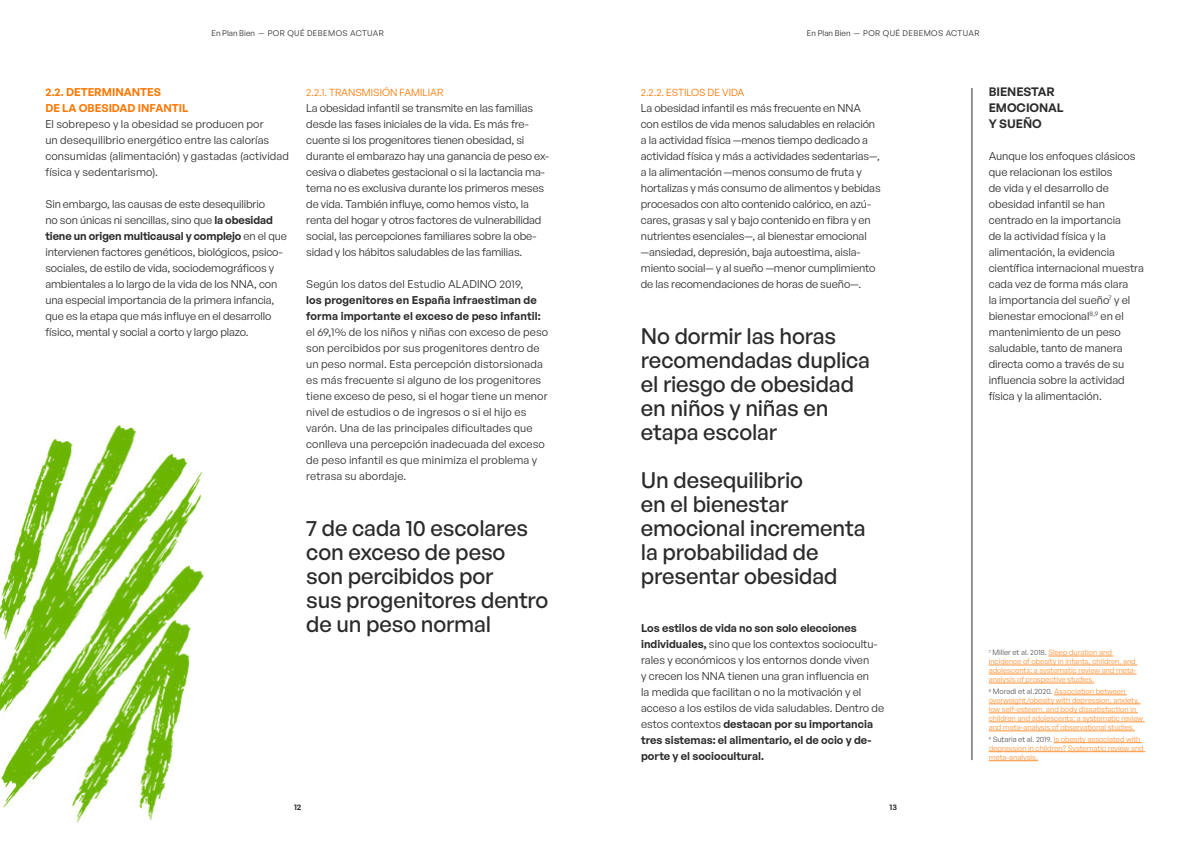
<style>
.page{position:relative;width:1191px;height:842px;background:#fff}
.page>*{position:absolute;margin:0;border:0;box-sizing:border-box;transform-origin:0 0}
.t1{font:500 22px/24px "General Sans";letter-spacing:-.01em;color:#2b2b2b}
.t2{font:600 12px/16px "General Sans";letter-spacing:-.005em;color:#2b2b2b}
.t3{font:11px/16px "General Sans";letter-spacing:-.01em;color:#2b2b2b}
.t4{font:11px/16px "General Sans";letter-spacing:.01em;color:#2b2b2b}
.t5{font:600 11px/16px "General Sans";letter-spacing:.01em;color:#2b2b2b}
.t6{font:600 11px/16px "General Sans";color:#ff7600}
.t7{font:10px "General Sans";color:#ff7600}
.t8{font:8px "General Sans";letter-spacing:.05em;color:#2b2b2b}
.t9{font:600 8px "General Sans";color:#2b2b2b}
.t10{font:7.5px/9px "General Sans";color:#ff9133}
.s1{font-weight:600}
.s2{color:#555}
</style>
<div class="page">
<img style="left:0;top:425px;width:204px;height:398px">
<hr style="left:971px;top:88px;width:1px;height:672px;background:#2b2b2b">
<hr style="left:1048px;top:656px;width:65px;height:1px;background:#ff9133">
<hr style="left:988px;top:665px;width:149px;height:1px;background:#ff9133">
<hr style="left:988px;top:674px;width:148px;height:1px;background:#ff9133">
<hr style="left:988px;top:683px;width:106px;height:1px;background:#ff9133">
<hr style="left:1054px;top:695px;width:72px;height:1px;background:#ff9133">
<hr style="left:988px;top:704px;width:152px;height:1px;background:#ff9133">
<hr style="left:988px;top:713px;width:149px;height:1px;background:#ff9133">
<hr style="left:988px;top:722px;width:156px;height:1px;background:#ff9133">
<hr style="left:988px;top:731px;width:146px;height:1px;background:#ff9133">
<hr style="left:1053px;top:742px;width:89px;height:1px;background:#ff9133">
<hr style="left:988px;top:751px;width:157px;height:1px;background:#ff9133">
<hr style="left:988px;top:760px;width:50px;height:1px;background:#ff9133">
<p class="t8" style="left:211px;top:28px;width:174px">En Plan Bien — POR QUÉ DEBEMOS ACTUAR</p>
<p class="t8" style="left:807px;top:28px;width:174px">En Plan Bien — POR QUÉ DEBEMOS ACTUAR</p>
<p class="t6" style="left:45px;top:84px;width:144px">2.2. DETERMINANTES<br>DE LA OBESIDAD INFANTIL</p>
<p class="t4" style="left:45px;top:116px;width:245px">El sobrepeso y la obesidad se producen por<br>un desequilibrio energético entre las calorías consumidas (alimentación) y gastadas (actividad física y sedentarismo).</p>
<p class="t3" style="left:45px;top:196px;width:243px">Sin embargo, las causas de este desequilibrio<br>no son únicas ni sencillas, sino que <span class="s1">la obesidad tiene un origen multicausal y complejo</span> en el que intervienen factores genéticos, biológicos, psico&shy;sociales, de estilo de vida, sociodemográficos y ambientales a lo largo de la vida de los NNA, con una especial importancia de la primera infancia, que es la etapa que más influye en el desarrollo físico, mental y social a corto y largo plazo.</p>
<p class="t7" style="left:306px;top:86px;width:139px">2.2.1. TRANSMISIÓN FAMILIAR</p>
<p class="t3" style="left:306px;top:100px;width:244px">La obesidad infantil se transmite en las familias desde las fases iniciales de la vida. Es más fre&shy;cuente si los progenitores tienen obesidad, si durante el embarazo hay una ganancia de peso ex&shy;cesiva o diabetes gestacional o si la lactancia ma&shy;terna no es exclusiva durante los primeros meses de vida. También influye, como hemos visto, la renta del hogar y otros factores de vulnerabilidad social, las percepciones familiares sobre la obe&shy;sidad y los hábitos saludables de las familias.</p>
<p class="t4" style="left:306px;top:276px;width:218px">Según los datos del Estudio ALADINO 2019,</p>
<p class="t5" style="left:306px;top:292px;width:236px">los progenitores en España infraestiman de forma importante el exceso de peso infantil:</p>
<p class="t4" style="left:306px;top:324px;width:243px">el 69,1% de los niños y niñas con exceso de peso son percibidos por sus progenitores dentro de un peso normal. Esta percepción distorsionada es más frecuente si alguno de los progenitores tiene exceso de peso, si el hogar tiene un menor nivel de estudios o de ingresos o si el hijo es varón. Una de las principales dificultades que conlleva una percepción inadecuada del exceso de peso infantil es que minimiza el problema y retrasa su abordaje.</p>
<h1 class="t1" style="left:641px;top:323px;width:231px">No dormir las horas recomendadas duplica el riesgo de obesidad en niños y niñas en etapa escolar</h1>
<p class="t7" style="left:641px;top:86px;width:105px">2.2.2. ESTILOS DE VIDA</p>
<p class="t3" style="left:641px;top:100px;width:241px">La obesidad infantil es más frecuente en NNA con estilos de vida menos saludables en relación a la actividad física —menos tiempo dedicado a actividad física y más a actividades sedentarias—, a la alimentación —menos consumo de fruta y hortalizas y más consumo de alimentos y bebidas procesados con alto contenido calórico, en azú&shy;cares, grasas y sal y bajo contenido en fibra y en nutrientes esenciales—, al bienestar emocional —ansiedad, depresión, baja autoestima, aisla&shy;miento social— y al sueño —menor cumplimiento de las recomendaciones de horas de sueño—.</p>
<h1 class="t1" style="left:641px;top:467px;width:226px">Un desequilibrio<br>en el bienestar emocional incrementa la probabilidad de presentar obesidad</h1>
<p class="t3" style="left:641px;top:620px;width:245px"><span class="s1">Los estilos de vida no son solo elecciones individuales,</span> sino que los contextos sociocultu&shy;rales y económicos y los entornos donde viven<br>y crecen los NNA tienen una gran influencia en<br>la medida que facilitan o no la motivación y el acceso a los estilos de vida saludables. Dentro de estos contextos <span class="s1">destacan por su importancia tres sistemas: el alimentario, el de ocio y de&shy;porte y el sociocultural.</span></p>
<h1 class="t1" style="left:306px;top:515px;width:244px">7 de cada 10 escolares con exceso de peso<br>son percibidos por<br>sus progenitores dentro de un peso normal</h1>
<p class="t9" style="left:294px;top:802px;width:9px">12</p>
<p class="t9" style="left:889px;top:802px;width:9px">13</p>
<p class="t2" style="left:988px;top:83px;width:76px">BIENESTAR<br>EMOCIONAL<br>Y SUEÑO</p>
<p class="t3" style="left:988px;top:148px;width:157px">Aunque los enfoques clásicos que relacionan los estilos<br>de vida y el desarrollo de obesidad infantil se han centrado en la importancia<br>de la actividad física y la alimentación, la evidencia científica internacional muestra cada vez de forma más clara<br>la importancia del sueño<sup>7</sup> y el bienestar emocional<sup>8,9</sup> en el mantenimiento de un peso saludable, tanto de manera directa como a través de su influencia sobre la actividad física y la alimentación.</p>
<p class="t10" style="left:988px;top:648px;width:149px"><sup>7</sup> <span class="s2">Miller et al. 2018.</span> Sleep duration and incidence of obesity in infants, children, and adolescents: a systematic review and meta&shy;analysis of prospective studies.</p>
<p class="t10" style="left:988px;top:687px;width:156px"><sup>8</sup> <span class="s2">Moradi et al.2020.</span> Association between overweight/obesity with depression, anxiety, low self-esteem, and body dissatisfaction in children and adolescents: a systematic review and meta-analysis of observational studies.</p>
<p class="t10" style="left:988px;top:735px;width:156px"><sup>9</sup> <span class="s2">Sutaria et al. 2019.</span> Is obesity associated with depression in children? Systematic review and meta-analysis.</p>
</div>
